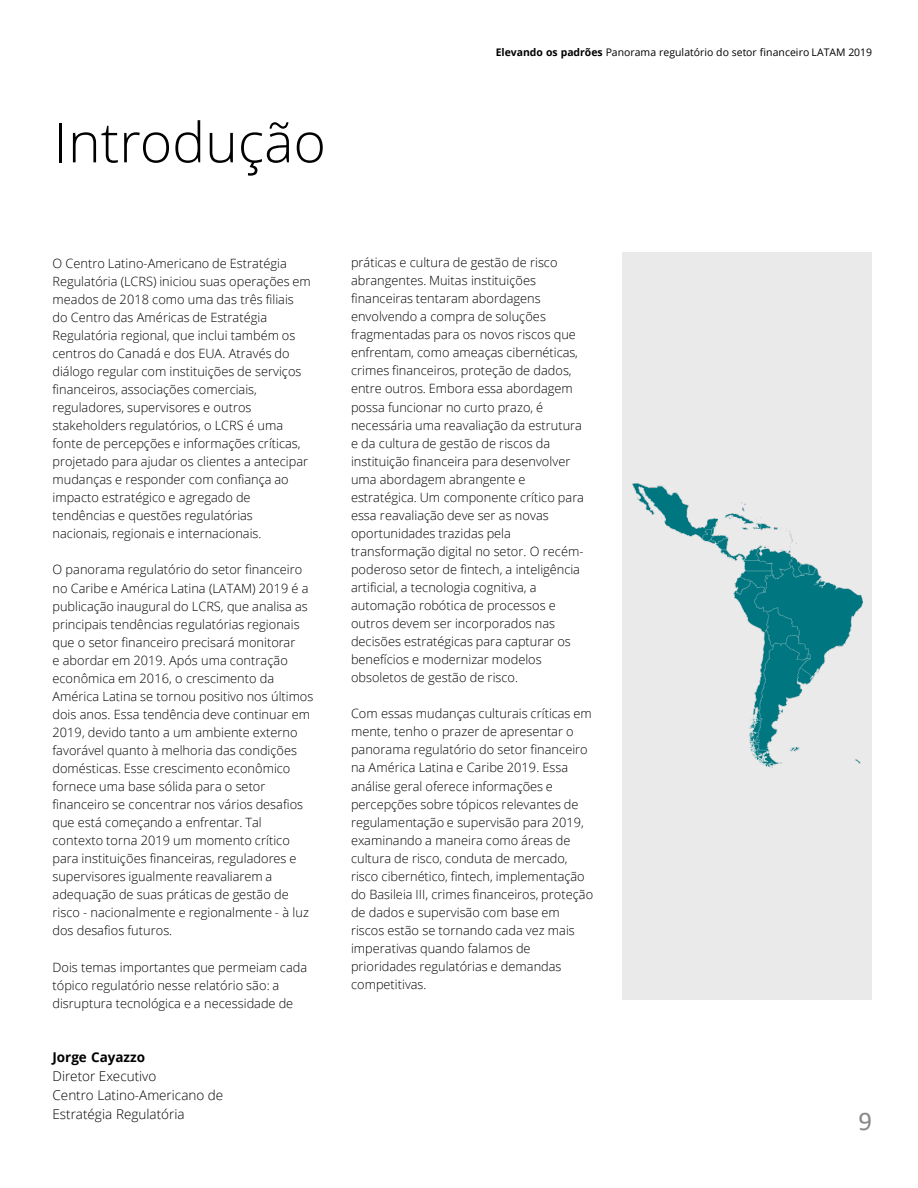
<style>
.page{position:relative;width:918px;height:1188px;background:#fff}
.page>*{position:absolute;margin:0;border:0;box-sizing:border-box;transform-origin:0 0}
.t1{font:300 55.5px "Open Sans";color:#000}
.t2{font:27px "Calibri";color:#898989}
.t3{font:300 13.5px/19px "Open Sans";color:#000}
.t4{font:700 13.5px "Open Sans";color:#000}
.t5{font:300 12.75px/18px "Open Sans";color:#000}
.t6{font:10.5px "Open Sans";letter-spacing:.005em;color:#000}
.s1{font-weight:700}
</style>
<div class="page">
<div style="left:622px;top:252px;width:250px;height:748px;background:#eaeaea"></div>
<img style="left:632px;top:483px;width:231px;height:285px">
<p class="t1" style="left:54px;top:104px;width:274px">Introdução</p>
<p class="t6" style="left:496px;top:45px;width:378px"><span class="s1">Elevando os padrões</span> Panorama regulatório do setor financeiro LATAM 2019</p>
<p class="t5" style="left:52px;top:254px;width:260px">O Centro Latino-Americano de Estratégia Regulatória (LCRS) iniciou suas operações em meados de 2018 como uma das três filiais do Centro das Américas de Estratégia Regulatória regional, que inclui também os centros do Canadá e dos EUA. Através do diálogo regular com instituições de serviços financeiros, associações comerciais, reguladores, supervisores e outros stakeholders regulatórios, o LCRS é uma fonte de percepções e informações críticas, projetado para ajudar os clientes a antecipar mudanças e responder com confiança ao impacto estratégico e agregado de tendências e questões regulatórias nacionais, regionais e internacionais.</p>
<p class="t5" style="left:52px;top:560px;width:262px">O panorama regulatório do setor financeiro no Caribe e América Latina (LATAM) 2019 é a publicação inaugural do LCRS, que analisa as principais tendências regulatórias regionais que o setor financeiro precisará monitorar<br>e abordar em 2019. Após uma contração econômica em 2016, o crescimento da América Latina se tornou positivo nos últimos dois anos. Essa tendência deve continuar em 2019, devido tanto a um ambiente externo favorável quanto à melhoria das condições domésticas. Esse crescimento econômico fornece uma base sólida para o setor financeiro se concentrar nos vários desafios que está começando a enfrentar. Tal contexto torna 2019 um momento crítico para instituições financeiras, reguladores e supervisores igualmente reavaliarem a adequação de suas práticas de gestão de risco - nacionalmente e regionalmente - à luz dos desafios futuros.</p>
<p class="t5" style="left:52px;top:958px;width:256px">Dois temas importantes que permeiam cada tópico regulatório nesse relatório são: a disruptura tecnológica e a necessidade de</p>
<p class="t4" style="left:52px;top:1048px;width:94px">Jorge Cayazzo</p>
<p class="t3" style="left:52px;top:1066px;width:105px">Diretor Executivo</p>
<p class="t3" style="left:52px;top:1086px;width:172px">Centro Latino-Americano de<br>Estratégia Regulatória</p>
<p class="t5" style="left:351px;top:253px;width:208px">práticas e cultura de gestão de risco</p>
<p class="t5" style="left:351px;top:271px;width:235px">abrangentes. Muitas instituições financeiras tentaram abordagens envolvendo a compra de soluções fragmentadas para os novos riscos que enfrentam, como ameaças cibernéticas, crimes financeiros, proteção de dados, entre outros. Embora essa abordagem possa funcionar no curto prazo, é necessária uma reavaliação da estrutura e da cultura de gestão de riscos da instituição financeira para desenvolver uma abordagem abrangente e estratégica. Um componente crítico para essa reavaliação deve ser as novas oportunidades trazidas pela transformação digital no setor. O recém&shy;poderoso setor de fintech, a inteligência artificial, a tecnologia cognitiva, a automação robótica de processos e outros devem ser incorporados nas decisões estratégicas para capturar os benefícios e modernizar modelos obsoletos de gestão de risco.</p>
<p class="t5" style="left:351px;top:704px;width:244px">Com essas mudanças culturais críticas em mente, tenho o prazer de apresentar o panorama regulatório do setor financeiro na América Latina e Caribe 2019. Essa análise geral oferece informações e percepções sobre tópicos relevantes de regulamentação e supervisão para 2019, examinando a maneira como áreas de cultura de risco, conduta de mercado, risco cibernético, fintech, implementação do Basileia III, crimes financeiros, proteção de dados e supervisão com base em riscos estão se tornando cada vez mais imperativas quando falamos de prioridades regulatórias e demandas competitivas.</p>
<h2 class="t2" style="left:858px;top:1102px;width:15px">9</h2>
</div>
